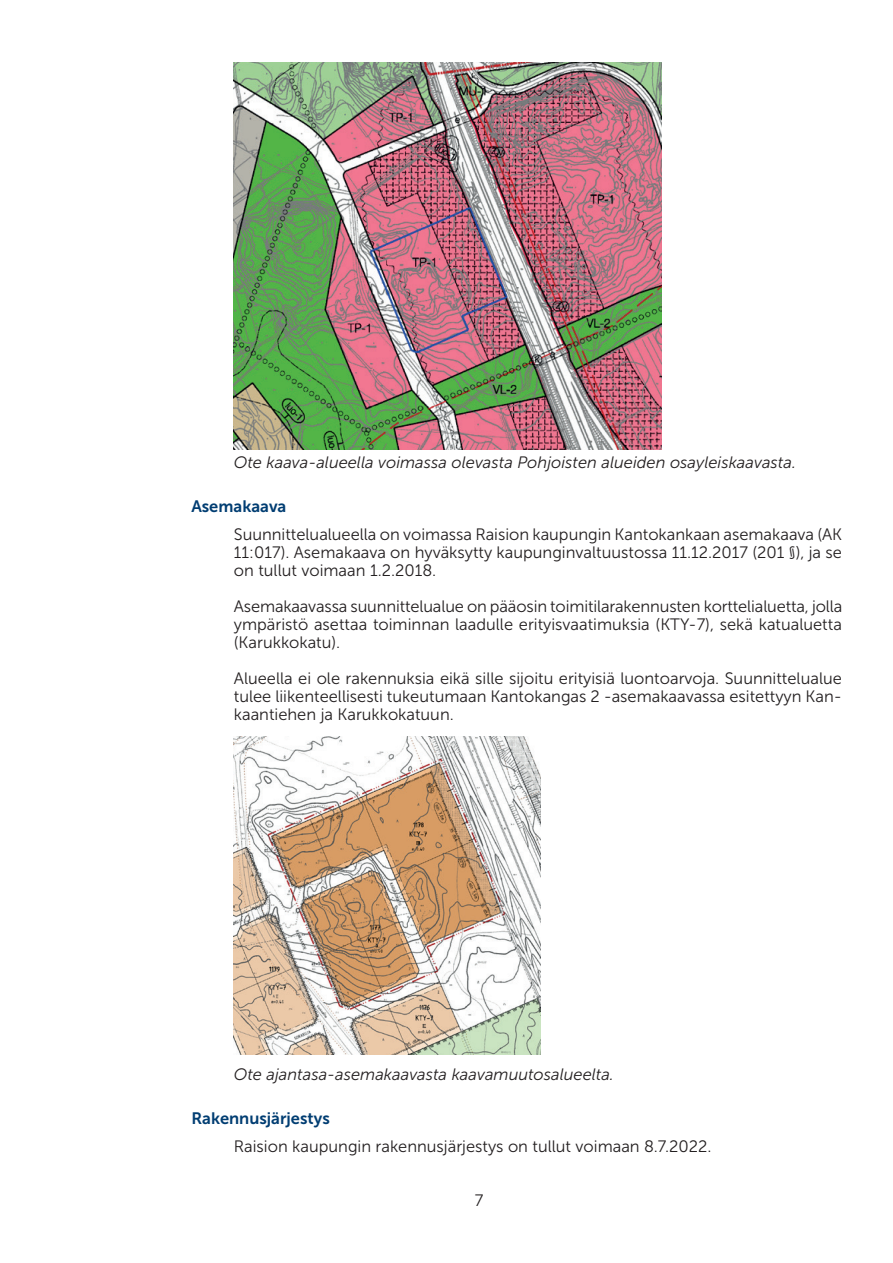
<style>
.page{position:relative;width:893px;height:1263px;background:#fff}
.page>*{position:absolute;margin:0;border:0;box-sizing:border-box;transform-origin:0 0}
.t1{font:16.5px/18px "Museo Sans 300";color:#231f20;text-align:justify}
.t2{font:italic 16.5px "Museo Sans 300";color:#231f20}
.t3{font:16.5px "Museo Sans 700";color:#003d72}
</style>
<div class="page">
<img style="left:234px;top:63px;width:427px;height:386px">
<img style="left:234px;top:736px;width:306px;height:318px">
<p class="t2" style="left:234px;top:453px;width:564px">Ote kaava-alueella voimassa olevasta Pohjoisten alueiden osayleiskaavasta.</p>
<p class="t3" style="left:191px;top:497px;width:97px">Asemakaava</p>
<p class="t1" style="left:234px;top:525px;width:610px">Suunnittelualueella on voimassa Raision kaupungin Kantokankaan asemakaava (AK 11:017). Asemakaava on hyväksytty kaupunginvaltuustossa 11.12.2017 (201 §), ja se on tullut voimaan 1.2.2018.</p>
<p class="t1" style="left:234px;top:597px;width:610px">Asemakaavassa suunnittelualue on pääosin toimitilarakennusten korttelialuetta, jolla ympäristö asettaa toiminnan laadulle erityisvaatimuksia (KTY-7), sekä katualuetta (Karukkokatu).</p>
<p class="t1" style="left:234px;top:669px;width:610px">Alueella ei ole rakennuksia eikä sille sijoitu erityisiä luontoarvoja. Suunnittelualue tulee liikenteellisesti tukeutumaan Kantokangas 2 -asemakaavassa esitettyyn Kan&shy;kaantiehen ja Karukkokatuun.</p>
<p class="t2" style="left:234px;top:1065px;width:382px">Ote ajantasa-asemakaavasta kaavamuutosalueelta.</p>
<p class="t3" style="left:191px;top:1109px;width:140px">Rakennusjärjestys</p>
<p class="t1" style="left:234px;top:1137px;width:479px">Raision kaupungin rakennusjärjestys on tullut voimaan 8.7.2022.</p>
<p class="t1" style="left:475px;top:1191px;width:10px">7</p>
</div>
